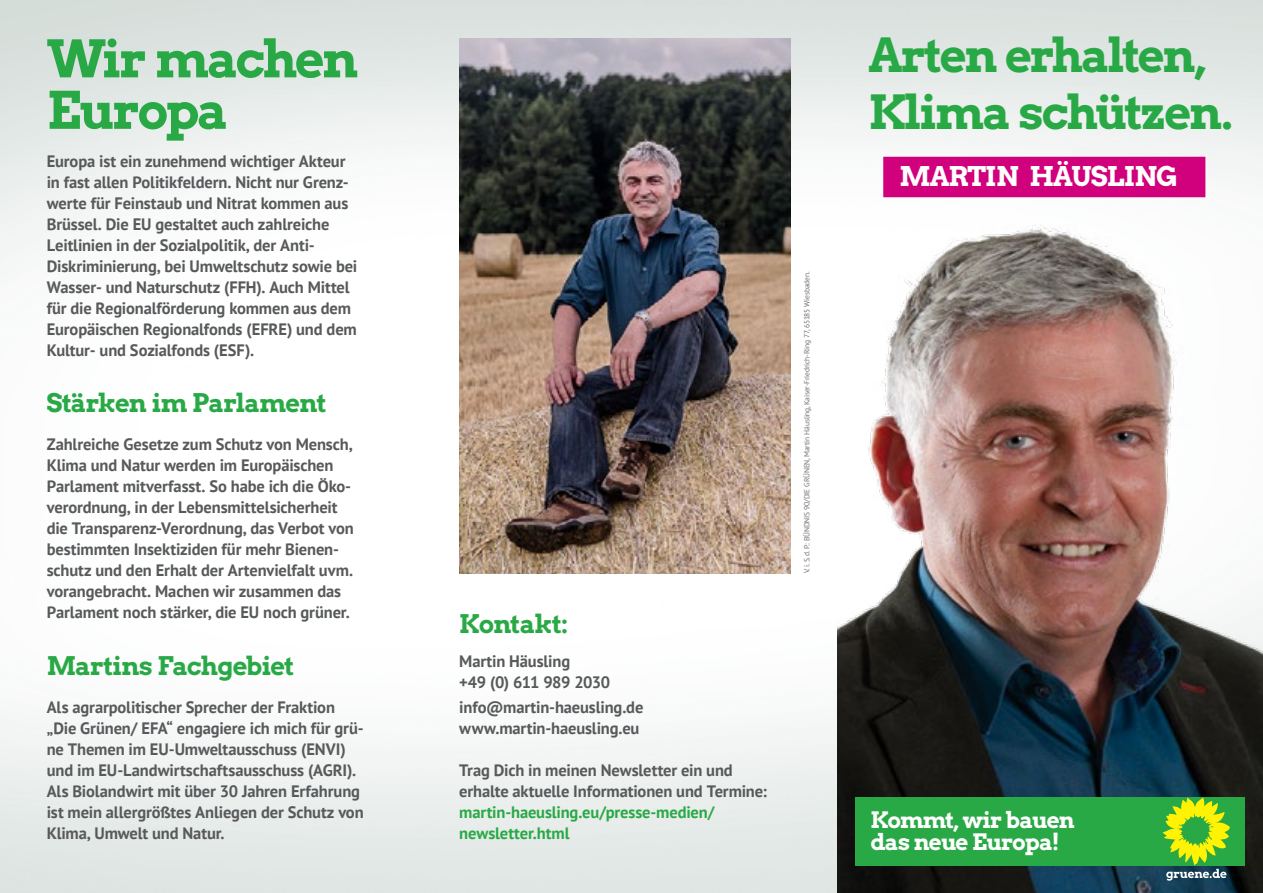
<style>
.page{position:relative;width:1263px;height:893px;background:#fff}
.page>*{position:absolute;margin:0;border:0;box-sizing:border-box;transform-origin:0 0}
.t1{font:51.45px/51.4px "Arvo Gr 00 F Cn";letter-spacing:-.05em;color:#29a946}
.t2{font:46.8px/57px "Arvo Gr 00 F Cn";letter-spacing:-.05em;color:#29a946}
.t3{font:27px "Arvo Gr 00 F Cn";letter-spacing:-.03em;color:#fff}
.t4{font:25.5px "Arvo Gr 00 F Cn";letter-spacing:-.04em;color:#29a946}
.t5{font:22.5px/21.8px "Arvo Gr 00 F Cn";letter-spacing:-.04em;color:#fff}
.t6{font:700 16.5px/21px "PT Sans";letter-spacing:-.01em;color:#58595b}
.t7{font:700 16.5px/21px "PT Sans";letter-spacing:-.005em;color:#29a946}
.t8{font:7.5px "PT Sans";letter-spacing:-.02em;color:#6d6e71}
.s1{font-size:24.6px;color:#d1007c}
</style>
<div class="page">
<img style="left:0;top:0;width:1263px;height:893px">
<img style="left:459px;top:38px;width:332px;height:536px">
<img style="left:838px;top:225px;width:425px;height:668px">
<div style="left:856px;top:797px;width:389px;height:68px;background:#29a946"></div>
<svg style="left:1162px;top:797px;width:68px;height:84px"></svg>
<div style="left:883px;top:157px;width:322px;height:40px;background:#d1007c"></div>
<div style="left:1182px;top:180px;width:8px;height:8px;border:4px solid #d1007c;border-radius:50%"></div>
<h1 class="t1" style="left:47px;top:31px;width:313px">Wir machen<br>Europa</h1>
<p class="t6" style="left:47px;top:150px;width:312px">Europa ist ein zunehmend wichtiger Akteur in fast allen Politikfeldern. Nicht nur Grenz&shy;werte für Feinstaub und Nitrat kommen aus Brüssel. Die EU gestaltet auch zahlreiche Leitlinien in der Sozialpolitik, der Anti-Diskriminierung, bei Umweltschutz sowie bei Wasser- und Naturschutz (FFH). Auch Mittel für die Regionalförderung kommen aus dem Europäischen Regionalfonds (EFRE) und dem Kultur- und Sozialfonds (ESF).</p>
<h3 class="t4" style="left:47px;top:385px;width:281px">Stärken im Parlament</h3>
<p class="t6" style="left:47px;top:434px;width:309px">Zahlreiche Gesetze zum Schutz von Mensch, Klima und Natur werden im Europäischen Parlament mitverfasst. So habe ich die Öko&shy;verordnung, in der Lebensmittelsicherheit die Transparenz-Verordnung, das Verbot von bestimmten Insektiziden für mehr Bienen&shy;schutz und den Erhalt der Artenvielfalt uvm. vorangebracht. Machen wir zusammen das Parlament noch stärker, die EU noch grüner.</p>
<h3 class="t4" style="left:47px;top:648px;width:249px">Martins Fachgebiet</h3>
<p class="t6" style="left:47px;top:696px;width:318px">Als agrarpolitischer Sprecher der Fraktion „Die Grünen/ EFA“ engagiere ich mich für grü&shy;ne Themen im EU-Umweltausschuss (ENVI) und im EU-Landwirtschaftsausschuss (AGRI).<br>Als Biolandwirt mit über 30 Jahren Erfahrung ist mein allergrößtes Anliegen der Schutz von Klima, Umwelt und Natur.</p>
<h3 class="t4" style="left:459px;top:606px;width:110px">Kontakt:</h3>
<p class="t6" style="left:459px;top:650px;width:152px">Martin Häusling<br>+49 (0) 611 989 2030</p>
<p class="t6" style="left:459px;top:696px;width:186px">info@martin-haeusling.de www.martin-haeusling.eu</p>
<p class="t6" style="left:459px;top:759px;width:309px">Trag Dich in meinen Newsletter ein und erhalte aktuelle Informationen und Termine:</p>
<p class="t7" style="left:459px;top:801px;width:257px">martin-haeusling.eu/presse-medien/ newsletter.html</p>
<p class="t8" style="left:802px;top:573px;width:303px;rotate:-90deg">V. i. S. d. P.: BÜNDNIS 90/DIE GRÜNEN, Martin Häusling, Kaiser-Friedrich-Ring 77, 65185 Wiesbaden.</p>
<h2 class="t2" style="left:868px;top:24px;width:367px">Arten erhalten,<br>Klima schützen.</h2>
<h3 class="t3" style="left:899px;top:158px;width:291px">Martin Häusling <span class="s1">.</span></h3>
<h3 class="t5" style="left:870px;top:808px;width:206px">Kommt, wir bauen das neue Europa!</h3>
</div>
